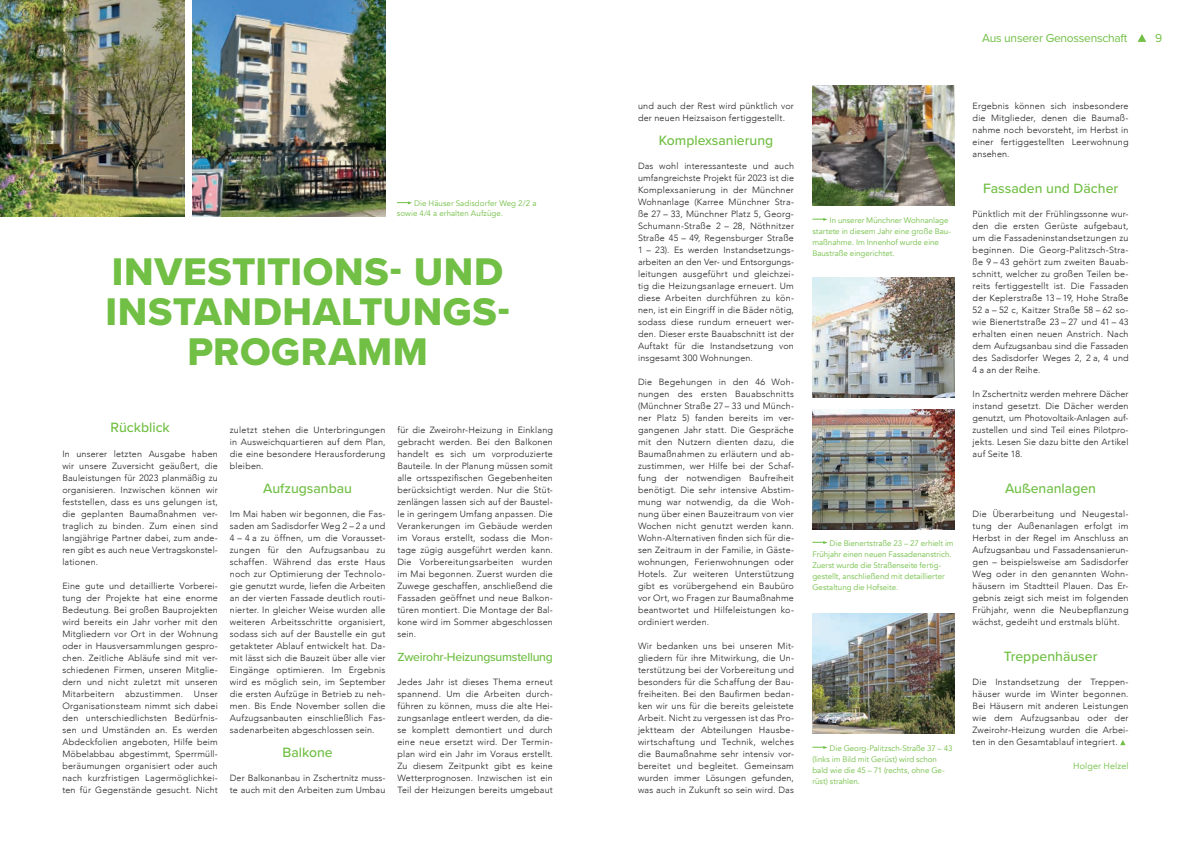
<style>
.page{position:relative;width:1191px;height:842px;background:#fff}
.page>*{position:absolute;margin:0;border:0;box-sizing:border-box;transform-origin:0 0}
.t1{font:40px/40px "Proxima Nova Extrabld";letter-spacing:.015em;color:#71bf44;text-align:center}
.t2{font:500 14px "Proxima Nova";color:#71bf44}
.t3{font:500 12.2px "Proxima Nova";letter-spacing:-.02em;color:#71bf44}
.t4{font:12px "Proxima Nova";letter-spacing:-.02em;color:#71bf44}
.t5{font:300 9px/12px "Avenir";letter-spacing:.02em;color:#231f20;text-align:justify}
.t6{font:9px "Avenir";letter-spacing:.01em;color:#71bf44}
.t7{font:8px/11px "Avenir";letter-spacing:-.005em;color:#71bf44}
</style>
<div class="page">
<svg style="left:1137px;top:34px;width:9px;height:8px"></svg>
<svg style="left:1120px;top:740px;width:5px;height:5px"></svg>
<img style="left:812px;top:409px;width:142px;height:120px">
<img style="left:812px;top:613px;width:142px;height:120px">
<img style="left:812px;top:277px;width:142px;height:120px">
<img style="left:812px;top:85px;width:142px;height:120px">
<svg style="left:812px;top:541px;width:15px;height:3px"></svg>
<svg style="left:812px;top:218px;width:15px;height:3px"></svg>
<svg style="left:812px;top:746px;width:15px;height:3px"></svg>
<svg style="left:184px;top:12px;width:9px;height:60px"></svg>
<img style="left:0;top:0;width:184px;height:216px">
<img style="left:193px;top:0;width:193px;height:216px">
<svg style="left:397px;top:201px;width:15px;height:3px"></svg>
<p class="t7" style="left:397px;top:198px;width:141px;line-height:10px;text-indent:17px">Die Häuser Sadisdorfer Weg 2/2 a sowie 4/4 a erhalten Aufzüge.</p>
<h1 class="t1" style="left:106px;top:251px;width:406px">INVESTITIONS- UND<br>INSTANDHALTUNGS-<br>PROGRAMM</h1>
<h2 class="t2" style="left:110px;top:417px;width:61px">Rückblick</h2>
<p class="t5" style="left:62px;top:448px;width:157px">In unserer letzten Ausgabe haben wir unsere Zuversicht geäußert, die Bauleistungen für 2023 planmäßig zu organisieren. Inzwischen können wir feststellen, dass es uns gelungen ist, die geplanten Baumaßnahmen ver&shy;traglich zu binden. Zum einen sind langjährige Partner dabei, zum ande&shy;ren gibt es auch neue Vertragskonstel&shy;lationen.</p>
<p class="t5" style="left:62px;top:580px;width:157px">Eine gute und detaillierte Vorberei&shy;tung der Projekte hat eine enorme Bedeutung. Bei großen Bauprojekten wird bereits ein Jahr vorher mit den Mitgliedern vor Ort in der Wohnung oder in Hausversammlungen gespro&shy;chen. Zeitliche Abläufe sind mit ver&shy;schiedenen Firmen, unseren Mitglie&shy;dern und nicht zuletzt mit unseren Mitarbeitern abzustimmen. Unser Organisationsteam nimmt sich dabei den unterschiedlichsten Bedürfnis&shy;sen und Umständen an. Es werden Abdeckfolien angeboten, Hilfe beim Möbelabbau abgestimmt, Sperrmüll&shy;beräumungen organisiert oder auch nach kurzfristigen Lagermöglichkei&shy;ten für Gegenstände gesucht. Nicht</p>
<p class="t5" style="left:230px;top:424px;width:157px">zuletzt stehen die Unterbringungen in Ausweichquartieren auf dem Plan, die eine besondere Herausforderung bleiben.</p>
<h2 class="t2" style="left:263px;top:478px;width:90px">Aufzugsanbau</h2>
<p class="t5" style="left:230px;top:508px;width:157px">Im Mai haben wir begonnen, die Fas&shy;saden am Sadisdorfer Weg 2 – 2 a und 4 – 4 a zu öffnen, um die Vorausset&shy;zungen für den Aufzugsanbau zu schaffen. Während das erste Haus noch zur Optimierung der Technolo&shy;gie genutzt wurde, liefen die Arbeiten an der vierten Fassade deutlich routi&shy;nierter. In gleicher Weise wurden alle weiteren Arbeitsschritte organisiert, sodass sich auf der Baustelle ein gut getakteter Ablauf entwickelt hat. Da&shy;mit lässt sich die Bauzeit über alle vier Eingänge optimieren. Im Ergebnis wird es möglich sein, im September die ersten Aufzüge in Betrieb zu neh&shy;men. Bis Ende November sollen die Aufzugsanbauten einschließlich Fas&shy;sadenarbeiten abgeschlossen sein.</p>
<h2 class="t2" style="left:282px;top:742px;width:52px">Balkone</h2>
<p class="t5" style="left:230px;top:772px;width:157px">Der Balkonanbau in Zschertnitz muss&shy;te auch mit den Arbeiten zum Umbau</p>
<p class="t5" style="left:397px;top:424px;width:157px">für die Zweirohr-Heizung in Einklang gebracht werden. Bei den Balkonen handelt es sich um vorproduzierte Bauteile. In der Planung müssen somit alle ortsspezifischen Gegebenheiten berücksichtigt werden. Nur die Stüt&shy;zenlängen lassen sich auf der Baustel&shy;le in geringem Umfang anpassen. Die Verankerungen im Gebäude werden im Voraus erstellt, sodass die Mon&shy;tage zügig ausgeführt werden kann.<br>Die Vorbereitungsarbeiten wurden im Mai begonnen. Zuerst wurden die Zuwege geschaffen, anschließend die Fassaden geöffnet und neue Balkon&shy;türen montiert. Die Montage der Bal&shy;kone wird im Sommer abgeschlossen sein.</p>
<h3 class="t3" style="left:397px;top:648px;width:157px">Zweirohr-Heizungsumstellung</h3>
<p class="t5" style="left:397px;top:676px;width:157px">Jedes Jahr ist dieses Thema erneut spannend. Um die Arbeiten durch&shy;führen zu können, muss die alte Hei&shy;zungsanlage entleert werden, da die&shy;se komplett demontiert und durch eine neue ersetzt wird. Der Termin&shy;plan wird ein Jahr im Voraus erstellt.<br>Zu diesem Zeitpunkt gibt es keine Wetterprognosen. Inzwischen ist ein Teil der Heizungen bereits umgebaut</p>
<h3 class="t4" style="left:982px;top:29px;width:147px">Aus unserer Genossenschaft</h3>
<h3 class="t4" style="left:1155px;top:29px;width:9px">9</h3>
<p class="t5" style="left:638px;top:100px;width:157px">und auch der Rest wird pünktlich vor der neuen Heizsaison fertiggestellt.</p>
<h2 class="t2" style="left:658px;top:130px;width:116px">Komplexsanierung</h2>
<p class="t5" style="left:638px;top:160px;width:157px">Das wohl interessanteste und auch umfangreichste Projekt für 2023 ist die Komplexsanierung in der Münchner Wohnanlage (Karree Münchner Stra&shy;ße 27 – 33, Münchner Platz 5, Georg-Schumann-Straße 2 – 28, Nöthnitzer Straße 45 – 49, Regensburger Straße 1 – 23). Es werden Instandsetzungs&shy;arbeiten an den Ver- und Entsorgungs&shy;leitungen ausgeführt und gleichzei&shy;tig die Heizungsanlage erneuert. Um diese Arbeiten durchführen zu kön&shy;nen, ist ein Eingriff in die Bäder nötig, sodass diese rundum erneuert wer&shy;den. Dieser erste Bauabschnitt ist der Auftakt für die Instandsetzung von insgesamt 300 Wohnungen.</p>
<p class="t5" style="left:638px;top:376px;width:157px">Die Begehungen in den 46 Woh&shy;nungen des ersten Bauabschnitts (Münchner Straße 27 – 33 und Münch&shy;ner Platz 5) fanden bereits im ver&shy;gangenen Jahr statt. Die Gespräche mit den Nutzern dienten dazu, die Baumaßnahmen zu erläutern und ab&shy;zustimmen, wer Hilfe bei der Schaf&shy;fung der notwendigen Baufreiheit benötigt. Die sehr intensive Abstim&shy;mung war notwendig, da die Woh&shy;nung über einen Bauzeitraum von vier Wochen nicht genutzt werden kann.<br>Wohn-Alternativen finden sich für die&shy;sen Zeitraum in der Familie, in Gäste&shy;wohnungen, Ferienwohnungen oder Hotels. Zur weiteren Unterstützung gibt es vorübergehend ein Baubüro vor Ort, wo Fragen zur Baumaßnahme beantwortet und Hilfeleistungen ko&shy;ordiniert werden.</p>
<p class="t5" style="left:638px;top:640px;width:157px">Wir bedanken uns bei unseren Mit&shy;gliedern für ihre Mitwirkung, die Un&shy;terstützung bei der Vorbereitung und besonders für die Schaffung der Bau&shy;freiheiten. Bei den Baufirmen bedan&shy;ken wir uns für die bereits geleistete Arbeit. Nicht zu vergessen ist das Pro&shy;jektteam der Abteilungen Hausbe&shy;wirtschaftung und Technik, welches die Baumaßnahme sehr intensiv vor&shy;bereitet und begleitet. Gemeinsam wurden immer Lösungen gefunden, was auch in Zukunft so sein wird. Das</p>
<p class="t7" style="left:812px;top:214px;width:140px;text-indent:17px">In unserer Münchner Wohnanlage startete in diesem Jahr eine große Bau&shy;maßnahme. Im Innenhof wurde eine<br>Baustraße eingerichtet.</p>
<p class="t7" style="left:812px;top:538px;width:143px;text-indent:17px">Die Bienertstraße 23 – 27 erhielt im Frühjahr einen neuen Fassadenanstrich.<br>Zuerst wurde die Straßenseite fertig&shy;gestellt, anschließend mit detaillierter Gestaltung die Hofseite.</p>
<p class="t7" style="left:812px;top:742px;width:142px;text-indent:17px">Die Georg-Palitzsch-Straße 37 – 43 (links im Bild mit Gerüst) wird schon bald wie die 45 – 71 (rechts, ohne Ge&shy;rüst) strahlen.</p>
<p class="t5" style="left:972px;top:100px;width:157px">Ergebnis können sich insbesondere die Mitglieder, denen die Baumaß&shy;nahme noch bevorsteht, im Herbst in einer fertiggestellten Leerwohnung ansehen.</p>
<h2 class="t2" style="left:983px;top:178px;width:137px">Fassaden und Dächer</h2>
<p class="t5" style="left:972px;top:208px;width:157px">Pünktlich mit der Frühlingssonne wur&shy;den die ersten Gerüste aufgebaut, um die Fassadeninstandsetzungen zu beginnen. Die Georg-Palitzsch-Stra&shy;ße 9 – 43 gehört zum zweiten Bauab&shy;schnitt, welcher zu großen Teilen be&shy;reits fertiggestellt ist. Die Fassaden der Keplerstraße 13 – 19, Hohe Straße 52 a – 52 c, Kaitzer Straße 58 – 62 so&shy;wie Bienertstraße 23 – 27 und 41 – 43 erhalten einen neuen Anstrich. Nach dem Aufzugsanbau sind die Fassaden des Sadisdorfer Weges 2, 2 a, 4 und 4 a an der Reihe.</p>
<p class="t5" style="left:972px;top:388px;width:157px">In Zschertnitz werden mehrere Dächer instand gesetzt. Die Dächer werden genutzt, um Photovoltaik-Anlagen auf&shy;zustellen und sind Teil eines Pilotpro&shy;jekts. Lesen Sie dazu bitte den Artikel auf Seite 18.</p>
<h2 class="t2" style="left:1005px;top:478px;width:92px">Außenanlagen</h2>
<p class="t5" style="left:972px;top:508px;width:157px">Die Überarbeitung und Neugestal&shy;tung der Außenanlagen erfolgt im Herbst in der Regel im Anschluss an Aufzugsanbau und Fassadensanierun&shy;gen – beispielsweise am Sadisdorfer Weg oder in den genannten Wohn&shy;häusern im Stadtteil Plauen. Das Er&shy;gebnis zeigt sich meist im folgenden Frühjahr, wenn die Neubepflanzung wächst, gedeiht und erstmals blüht.</p>
<h2 class="t2" style="left:1003px;top:646px;width:95px">Treppenhäuser</h2>
<p class="t5" style="left:972px;top:676px;width:157px">Die Instandsetzung der Treppen&shy;häuser wurde im Winter begonnen.<br>Bei Häusern mit anderen Leistungen wie dem Aufzugsanbau oder der Zweirohr-Heizung wurden die Arbei&shy;ten in den Gesamtablauf integriert.</p>
<p class="t6" style="left:1073px;top:761px;width:57px">Holger Helzel</p>
</div>
